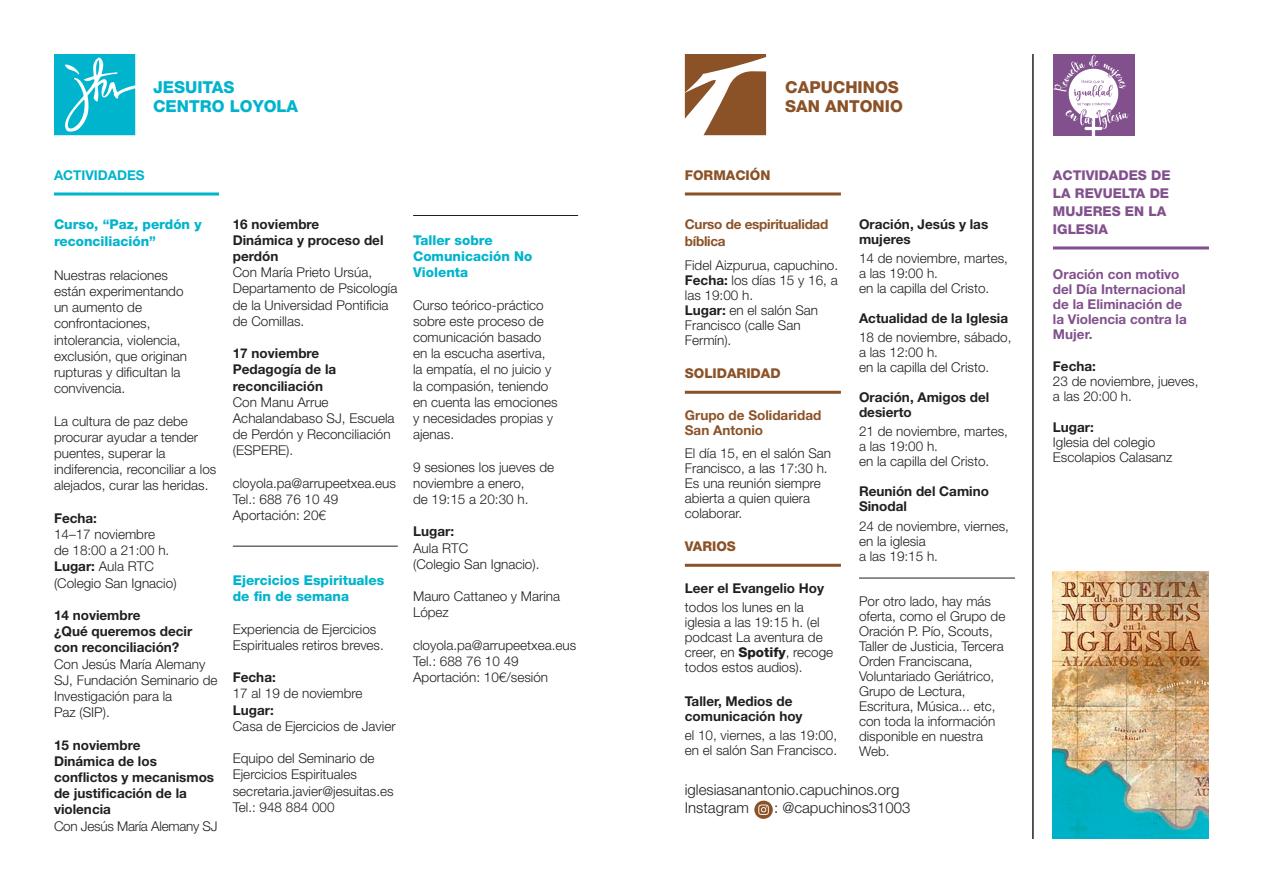
<style>
.page{position:relative;width:1263px;height:893px;background:#fff}
.page>*{position:absolute;margin:0;border:0;box-sizing:border-box;transform-origin:0 0}
.t1{font:800 16.5px/19.8px "Helvetica Neue LT Std";color:#8b5227}
.t2{font:800 16.5px/19.8px "Helvetica Neue LT Std";color:#00b4cd}
.t3{font:300 15px/18px "Helvetica Neue LT Std";color:#231f20}
.t4{font:300 13.5px/16.2px "Helvetica Neue LT Std";color:#231f20}
.t5{font:700 13.5px/16.2px "Helvetica Neue LT Std";color:#231f20}
.t6{font:800 13.5px/16.2px "Helvetica Neue LT Std";color:#00b4cd}
.t7{font:700 13.5px/15px "Helvetica Neue LT Std";color:#82518d}
.t8{font:800 13.5px/18px "Helvetica Neue LT Std";color:#82518d}
.t9{font:700 13.5px/18px "Helvetica Neue LT Std";letter-spacing:-.02em;color:#8b5227}
.t10{font:700 13.5px/15px "Helvetica Neue LT Std";color:#8b5227}
.t11{font:800 13.5px "Helvetica Neue LT Std";color:#8b5227}
.t12{font:300 13.5px "Helvetica Neue LT Std";letter-spacing:-.02em;color:#231f20}
.t13{font:700 13.5px "Helvetica Neue LT Std";color:#00b4cd}
.s1{font-weight:700}
.s2{font-weight:800}
</style>
<div class="page">
<hr style="left:685px;top:192px;width:156px;height:3px;background:#8b5227">
<hr style="left:685px;top:391px;width:156px;height:3px;background:#8b5227">
<hr style="left:685px;top:564px;width:156px;height:3px;background:#8b5227">
<hr style="left:859px;top:578px;width:156px;height:1px;background:#231f20">
<hr style="left:1053px;top:246px;width:156px;height:3px;background:#82518d">
<svg style="left:685px;top:54px;width:81px;height:81px"></svg>
<hr style="left:1032px;top:54px;width:2px;height:785px;background:#231f20">
<svg style="left:754px;top:801px;width:19px;height:18px"></svg>
<hr style="left:54px;top:192px;width:165px;height:3px;background:#00b4cd">
<hr style="left:233px;top:546px;width:165px;height:1px;background:#231f20">
<hr style="left:413px;top:215px;width:165px;height:1px;background:#231f20">
<svg style="left:54px;top:54px;width:81px;height:81px;background:#23bed3"></svg>
<div style="left:1053px;top:54px;width:81px;height:81px;background:#82518d"></div>
<svg style="left:1053px;top:55px;width:75px;height:81px"></svg>
<img style="left:1053px;top:571px;width:156px;height:268px">
<p class="t2" style="left:153px;top:77px;width:147px">JESUITAS<br>CENTRO LOYOLA</p>
<p class="t13" style="left:54px;top:167px;width:92px">ACTIVIDADES</p>
<p class="t6" style="left:54px;top:215px;width:149px;line-height:18px">Curso, “Paz, perdón y reconciliación”</p>
<p class="t4" style="left:54px;top:267px;width:135px">Nuestras relaciones están experimentando un aumento de confrontaciones, intolerancia, violencia, exclusión, que originan rupturas y dificultan la convivencia.</p>
<p class="t4" style="left:54px;top:412px;width:164px">La cultura de paz debe procurar ayudar a tender puentes, superar la indiferencia, reconciliar a los alejados, curar las heridas.</p>
<p class="t5" style="left:54px;top:509px;width:45px">Fecha:</p>
<p class="t4" style="left:54px;top:526px;width:124px">14–17 noviembre<br>de 18:00 a 21:00 h.<br><span class="s1">Lugar:</span> Aula RTC (Colegio San Ignacio)</p>
<p class="t5" style="left:54px;top:607px;width:140px">14 noviembre<br>¿Qué queremos decir con reconciliación?</p>
<p class="t4" style="left:54px;top:655px;width:165px">Con Jesús María Alemany<br>SJ, Fundación Seminario de<br>Investigación para la<br>Paz (SIP).</p>
<p class="t5" style="left:54px;top:736px;width:162px">15 noviembre<br>Dinámica de los conflictos y mecanismos de justificación de la violencia</p>
<p class="t12" style="left:54px;top:817px;width:165px">Con Jesús María Alemany SJ</p>
<p class="t5" style="left:233px;top:215px;width:152px">16 noviembre<br>Dinámica y proceso del perdón</p>
<p class="t4" style="left:233px;top:264px;width:166px">Con María Prieto Ursúa,<br>Departamento de Psicología de la Universidad Pontificia de Comillas.</p>
<p class="t5" style="left:233px;top:345px;width:105px">17 noviembre<br>Pedagogía de la reconciliación</p>
<p class="t4" style="left:233px;top:394px;width:163px">Con Manu Arrue<br>Achalandabaso SJ, Escuela de Perdón y Reconciliación (ESPERE).</p>
<p class="t4" style="left:233px;top:475px;width:165px">cloyola.pa@arrupeetxea.eus<br>Tel.: 688 76 10 49<br>Aportación: 20€</p>
<p class="t6" style="left:233px;top:572px;width:153px">Ejercicios Espirituales de fin de semana</p>
<p class="t4" style="left:233px;top:620px;width:153px">Experiencia de Ejercicios<br>Espirituales retiros breves.</p>
<p class="t5" style="left:233px;top:669px;width:45px">Fecha:</p>
<p class="t4" style="left:233px;top:685px;width:131px">17 al 19 de noviembre</p>
<p class="t5" style="left:233px;top:701px;width:43px">Lugar:</p>
<p class="t4" style="left:233px;top:718px;width:164px">Casa de Ejercicios de Javier</p>
<p class="t4" style="left:233px;top:750px;width:162px">Equipo del Seminario de<br>Ejercicios Espirituales secretaria.javier@jesuitas.es<br>Tel.: 948 884 000</p>
<p class="t6" style="left:413px;top:232px;width:121px">Taller sobre<br>Comunicación No<br>Violenta</p>
<p class="t4" style="left:413px;top:296px;width:146px">Curso teórico-práctico sobre este proceso de comunicación basado en la escucha asertiva, la empatía, el no juicio y la compasión, teniendo en cuenta las emociones y necesidades propias y ajenas.</p>
<p class="t4" style="left:413px;top:458px;width:143px">9 sesiones los jueves de noviembre a enero,<br>de 19:15 a 20:30 h.</p>
<p class="t5" style="left:413px;top:523px;width:43px">Lugar:</p>
<p class="t4" style="left:413px;top:539px;width:128px">Aula RTC<br>(Colegio San Ignacio).</p>
<p class="t4" style="left:413px;top:588px;width:149px">Mauro Cattaneo y Marina<br>López</p>
<p class="t4" style="left:413px;top:637px;width:165px">cloyola.pa@arrupeetxea.eus<br>Tel.: 688 76 10 49<br>Aportación: 10€/sesión</p>
<p class="t1" style="left:785px;top:77px;width:119px">CAPUCHINOS<br>SAN ANTONIO</p>
<p class="t11" style="left:685px;top:167px;width:87px">FORMACIÓN</p>
<p class="t9" style="left:685px;top:214px;width:145px">Curso de espiritualidad bíblica</p>
<p class="t4" style="left:685px;top:257px;width:155px;line-height:15px">Fidel Aizpurua, capuchino.<br><span class="s1">Fecha:</span> los días 15 y 16, a las 19:00 h.<br><span class="s1">Lugar:</span> en el salón San<br>Francisco (calle San<br>Fermín).</p>
<p class="t11" style="left:685px;top:365px;width:97px">SOLIDARIDAD</p>
<p class="t10" style="left:685px;top:407px;width:138px">Grupo de Solidaridad<br>San Antonio</p>
<p class="t4" style="left:685px;top:445px;width:148px;line-height:15px">El día 15, en el salón San<br>Francisco, a las 17:30 h.<br>Es una reunión siempre abierta a quien quiera colaborar.</p>
<p class="t11" style="left:685px;top:538px;width:53px">VARIOS</p>
<p class="t5" style="left:685px;top:579px;width:141px">Leer el Evangelio Hoy</p>
<p class="t4" style="left:685px;top:599px;width:150px;line-height:15px">todos los lunes en la iglesia a las 19:15 h. (el podcast La aventura de creer, en <span class="s2">Spotify</span>, recoge todos estos audios).</p>
<p class="t5" style="left:685px;top:693px;width:119px;line-height:15px">Taller, Medios de comunicación hoy</p>
<p class="t4" style="left:685px;top:728px;width:154px;line-height:15px">el 10, viernes, a las 19:00, en el salón San Francisco.</p>
<p class="t5" style="left:859px;top:216px;width:131px;line-height:15px">Oración, Jesús y las mujeres</p>
<p class="t4" style="left:859px;top:250px;width:151px;line-height:15px">14 de noviembre, martes, a las 19:00 h.<br>en la capilla del Cristo.</p>
<p class="t5" style="left:859px;top:310px;width:151px">Actualidad de la Iglesia</p>
<p class="t4" style="left:859px;top:330px;width:154px;line-height:15px">18 de noviembre, sábado, a las 12:00 h.<br>en la capilla del Cristo.</p>
<p class="t5" style="left:859px;top:389px;width:132px;line-height:15px">Oración, Amigos del desierto</p>
<p class="t4" style="left:859px;top:424px;width:151px;line-height:15px">21 de noviembre, martes, a las 19:00 h.<br>en la capilla del Cristo.</p>
<p class="t5" style="left:859px;top:484px;width:131px;line-height:15px">Reunión del Camino<br>Sinodal</p>
<p class="t4" style="left:859px;top:518px;width:152px;line-height:15px">24 de noviembre, viernes, en la iglesia<br>a las 19:15 h.</p>
<p class="t4" style="left:859px;top:593px;width:148px;line-height:15px">Por otro lado, hay más oferta, como el Grupo de<br>Oración P. Pío, Scouts,<br>Taller de Justicia, Tercera<br>Orden Franciscana,<br>Voluntariado Geriátrico,<br>Grupo de Lectura,<br>Escritura, Música... etc, con toda la información disponible en nuestra<br>Web.</p>
<p class="t3" style="left:685px;top:781px;width:216px">iglesiasanantonio.capuchinos.org<br>Instagram</p>
<p class="t3" style="left:774px;top:799px;width:138px">: @capuchinos31003</p>
<p class="t8" style="left:1053px;top:166px;width:119px">ACTIVIDADES DE<br>LA REVUELTA DE<br>MUJERES EN LA<br>IGLESIA</p>
<p class="t7" style="left:1053px;top:267px;width:135px">Oración con motivo del Día Internacional de la Eliminación de la Violencia contra la<br>Mujer.</p>
<p class="t5" style="left:1053px;top:357px;width:45px">Fecha:</p>
<p class="t4" style="left:1053px;top:373px;width:147px;line-height:15px">23 de noviembre, jueves, a las 20:00 h.</p>
<p class="t5" style="left:1053px;top:419px;width:43px">Lugar:</p>
<p class="t4" style="left:1053px;top:434px;width:121px;line-height:15px">Iglesia del colegio<br>Escolapios Calasanz</p>
</div>
